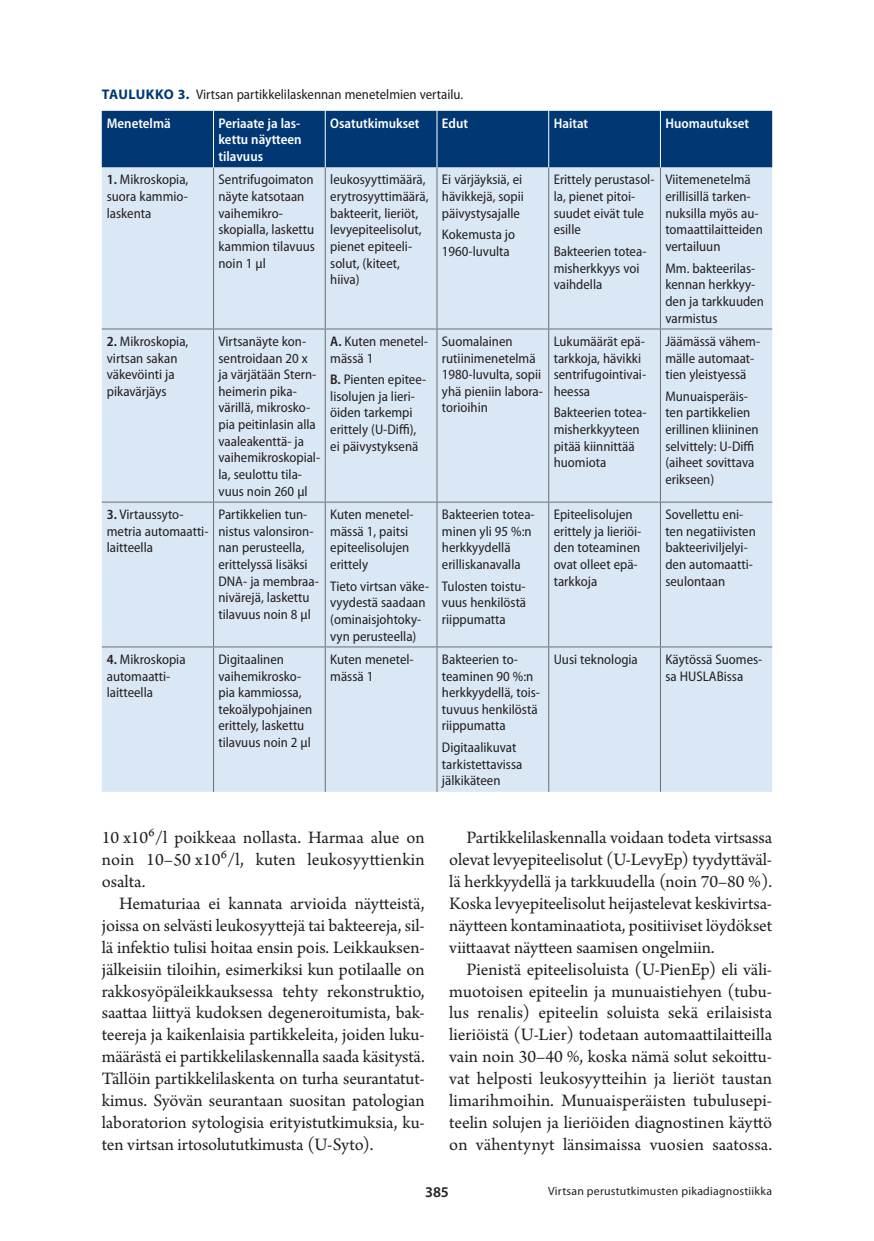
<style>
.page{position:relative;width:874px;height:1241px;background:#fff}
.page>*{position:absolute;margin:0;border:0;box-sizing:border-box;transform-origin:0 0}
.t1{font:18.38px/21.9px "Arno Pro";color:#231f20;text-align:justify}
.t2{font:600 14.88px "Myriad Pro";color:#231f20}
.t{font:semi-condensed 14px/16.6px "Myriad Pro";color:#231f20}
.t_pl{font:600 semi-condensed 14px/16.6px "Myriad Pro";color:#fff;text-align:justify}
.Ala{font:11.9px "Myriad Pro";letter-spacing:.02em;color:#231f20}
.s1{font-weight:700;font-stretch:normal;color:#013874}
.s2{font-weight:600}
</style>
<div class="page">
<div style="left:102px;top:111px;width:669px;height:56px;background:#013874"></div>
<div style="left:102px;top:167px;width:669px;height:624px;background:#dae7f5"></div>
<hr style="left:213px;top:111px;width:1px;height:56px;background:#fff">
<hr style="left:324px;top:111px;width:1px;height:56px;background:#fff">
<hr style="left:436px;top:111px;width:1px;height:56px;background:#fff">
<hr style="left:548px;top:111px;width:1px;height:56px;background:#fff">
<hr style="left:659px;top:111px;width:1px;height:56px;background:#fff">
<hr style="left:213px;top:167px;width:1px;height:161px;background:#6c6d70">
<hr style="left:324px;top:167px;width:1px;height:161px;background:#6c6d70">
<hr style="left:436px;top:167px;width:1px;height:161px;background:#6c6d70">
<hr style="left:548px;top:167px;width:1px;height:161px;background:#6c6d70">
<hr style="left:659px;top:167px;width:1px;height:161px;background:#6c6d70">
<hr style="left:102px;top:328px;width:111px;height:1px;background:#6c6d70">
<hr style="left:213px;top:328px;width:112px;height:1px;background:#6c6d70">
<hr style="left:213px;top:329px;width:1px;height:172px;background:#6c6d70">
<hr style="left:325px;top:328px;width:112px;height:1px;background:#6c6d70">
<hr style="left:324px;top:329px;width:1px;height:172px;background:#6c6d70">
<hr style="left:437px;top:328px;width:111px;height:1px;background:#6c6d70">
<hr style="left:436px;top:329px;width:1px;height:172px;background:#6c6d70">
<hr style="left:548px;top:328px;width:112px;height:1px;background:#6c6d70">
<hr style="left:548px;top:329px;width:1px;height:172px;background:#6c6d70">
<hr style="left:660px;top:328px;width:111px;height:1px;background:#6c6d70">
<hr style="left:659px;top:329px;width:1px;height:172px;background:#6c6d70">
<hr style="left:102px;top:501px;width:111px;height:1px;background:#6c6d70">
<hr style="left:213px;top:501px;width:112px;height:1px;background:#6c6d70">
<hr style="left:213px;top:502px;width:1px;height:144px;background:#6c6d70">
<hr style="left:325px;top:501px;width:112px;height:1px;background:#6c6d70">
<hr style="left:324px;top:502px;width:1px;height:144px;background:#6c6d70">
<hr style="left:437px;top:501px;width:111px;height:1px;background:#6c6d70">
<hr style="left:436px;top:502px;width:1px;height:144px;background:#6c6d70">
<hr style="left:548px;top:501px;width:112px;height:1px;background:#6c6d70">
<hr style="left:548px;top:502px;width:1px;height:144px;background:#6c6d70">
<hr style="left:660px;top:501px;width:111px;height:1px;background:#6c6d70">
<hr style="left:659px;top:502px;width:1px;height:144px;background:#6c6d70">
<hr style="left:102px;top:646px;width:111px;height:1px;background:#6c6d70">
<hr style="left:213px;top:646px;width:112px;height:1px;background:#6c6d70">
<hr style="left:213px;top:647px;width:1px;height:144px;background:#6c6d70">
<hr style="left:325px;top:646px;width:112px;height:1px;background:#6c6d70">
<hr style="left:324px;top:647px;width:1px;height:144px;background:#6c6d70">
<hr style="left:437px;top:646px;width:111px;height:1px;background:#6c6d70">
<hr style="left:436px;top:647px;width:1px;height:144px;background:#6c6d70">
<hr style="left:548px;top:646px;width:112px;height:1px;background:#6c6d70">
<hr style="left:548px;top:647px;width:1px;height:144px;background:#6c6d70">
<hr style="left:660px;top:646px;width:111px;height:1px;background:#6c6d70">
<hr style="left:659px;top:647px;width:1px;height:144px;background:#6c6d70">
<p class="t" style="left:102px;top:86px;width:363px"><span class="s1">TAULUKKO 3.</span> Virtsan partikkelilaskennan menetelmien vertailu.</p>
<p class="t_pl" style="left:107px;top:114px;width:65px">Menetelmä</p>
<p class="t_pl" style="left:218px;top:114px;width:85px">Periaate ja las&shy;kettu näytteen tilavuus</p>
<p class="t_pl" style="left:330px;top:114px;width:91px">Osatutkimukset</p>
<p class="t_pl" style="left:441px;top:114px;width:28px">Edut</p>
<p class="t_pl" style="left:553px;top:114px;width:36px">Haitat</p>
<p class="t_pl" style="left:665px;top:114px;width:85px">Huomautukset</p>
<p class="t" style="left:107px;top:171px;width:83px;text-align:justify"><span class="s2">1.</span> Mikroskopia, suora kammio&shy;laskenta</p>
<p class="t" style="left:218px;top:171px;width:98px">Sentrifugoimaton näyte katsotaan vaihemikro&shy;skopialla, laskettu kammion tilavuus noin 1 µl</p>
<p class="t" style="left:330px;top:171px;width:100px">leukosyyttimäärä, erytrosyyttimäärä, bakteerit, lieriöt, levyepiteelisolut, pienet epiteeli&shy;solut, (kiteet, hiiva)</p>
<p class="t" style="left:441px;top:171px;width:83px">Ei värjäyksiä, ei hävikkejä, sopii päivystysajalle</p>
<p class="t" style="left:553px;top:171px;width:102px">Erittely perustasol&shy;la, pienet pitoi&shy;suudet eivät tule esille</p>
<p class="t" style="left:553px;top:243px;width:94px">Bakteerien totea&shy;misherkkyys voi vaihdella</p>
<p class="t" style="left:665px;top:171px;width:99px">Viitemenetelmä erillisillä tarken&shy;nuksilla myös au&shy;tomaattilaitteiden vertailuun</p>
<p class="t" style="left:665px;top:259px;width:100px">Mm. bakteerilas&shy;kennan herkkyy&shy;den ja tarkkuuden varmistus</p>
<p class="t" style="left:441px;top:226px;width:75px">Kokemusta jo<br>1960-luvulta</p>
<p class="t" style="left:107px;top:333px;width:83px"><span class="s2">2.</span> Mikroskopia, virtsan sakan väkevöinti ja pikavärjäys</p>
<p class="t" style="left:218px;top:333px;width:102px">Virtsanäyte kon&shy;sentroidaan 20 x ja värjätään Stern&shy;heimerin pika&shy;värillä, mikrosko&shy;pia peitinlasin alla vaaleakenttä- ja vaihemikroskopial&shy;la, seulottu tila&shy;vuus noin 260 µl</p>
<p class="t" style="left:330px;top:333px;width:99px"><span class="s2">A.</span> Kuten menetel&shy;mässä 1</p>
<p class="t" style="left:330px;top:371px;width:98px"><span class="s2">B.</span> Pienten epitee&shy;lisolujen ja lieri&shy;öiden tarkempi erittely (U-Diffi), ei päivystyksenä</p>
<p class="t" style="left:107px;top:506px;width:102px"><span class="s2">3.</span> Virtaussyto&shy;metria automaatti&shy;laitteella</p>
<p class="t" style="left:218px;top:506px;width:102px">Partikkelien tun&shy;nistus valonsiron&shy;nan perusteella, erittelyssä lisäksi<br>DNA- ja membraa&shy;nivärejä, laskettu tilavuus noin 8 µl</p>
<p class="t" style="left:330px;top:506px;width:85px">Kuten menetel&shy;mässä 1, paitsi epiteelisolujen erittely</p>
<p class="t" style="left:330px;top:577px;width:100px">Tieto virtsan väke&shy;vyydestä saadaan (ominaisjohtoky&shy;vyn perusteella)</p>
<p class="t" style="left:441px;top:333px;width:102px">Suomalainen rutiinimenetelmä<br>1980-luvulta, sopii yhä pieniin labora&shy;torioihin</p>
<p class="t" style="left:553px;top:333px;width:94px">Lukumäärät epä&shy;tarkkoja, hävikki sentrifugointivai&shy;heessa</p>
<p class="t" style="left:553px;top:404px;width:94px">Bakteerien totea&shy;misherkkyyteen pitää kiinnittää huomiota</p>
<p class="t" style="left:665px;top:333px;width:96px">Jäämässä vähem&shy;mälle automaat&shy;tien yleistyessä</p>
<p class="t" style="left:665px;top:387px;width:95px">Munuaisperäis&shy;ten partikkelien erillinen kliininen selvittely: U-Diffi (aiheet sovittava erikseen)</p>
<p class="t" style="left:441px;top:506px;width:94px">Bakteerien totea&shy;minen yli 95 %:n herkkyydellä erilliskanavalla</p>
<p class="t" style="left:441px;top:577px;width:86px;text-align:justify">Tulosten toistu&shy;vuus henkilöstä riippumatta</p>
<p class="t" style="left:553px;top:506px;width:89px">Epiteelisolujen erittely ja lieriöi&shy;den toteaminen ovat olleet epä&shy;tarkkoja</p>
<p class="t" style="left:665px;top:506px;width:92px">Sovellettu eni&shy;ten negatiivisten bakteeriviljelyi&shy;den automaatti&shy;seulontaan</p>
<p class="t" style="left:107px;top:650px;width:80px"><span class="s2">4.</span> Mikroskopia automaatti&shy;laitteella</p>
<p class="t" style="left:218px;top:650px;width:95px">Digitaalinen vaihemikrosko&shy;pia kammiossa, tekoälypohjainen erittely, laskettu tilavuus noin 2 µl</p>
<p class="t" style="left:330px;top:650px;width:85px">Kuten menetel&shy;mässä 1</p>
<p class="t" style="left:441px;top:650px;width:100px">Bakteerien to&shy;teaminen 90 %:n herkkyydellä, tois&shy;tuvuus henkilöstä riippumatta</p>
<p class="t" style="left:441px;top:738px;width:82px">Digitaalikuvat tarkistettavissa jälkikäteen</p>
<p class="t" style="left:553px;top:650px;width:86px">Uusi teknologia</p>
<p class="t" style="left:665px;top:650px;width:98px">Käytössä Suomes&shy;sa HUSLABissa</p>
<p class="t1" style="left:102px;top:827px;width:324px">10 x106/l poikkeaa nollasta. Harmaa alue on noin 10–50 x106/l, kuten leukosyyttienkin osalta.</p>
<p class="t1" style="left:102px;top:893px;width:324px;text-indent:17px">Hematuriaa ei kannata arvioida näytteistä, joissa on selvästi leukosyyttejä tai bakteereja, sil&shy;lä infektio tulisi hoitaa ensin pois. Leikkauksen&shy;jälkeisiin tiloihin, esimerkiksi kun potilaalle on rakkosyöpäleikkauksessa tehty rekonstruktio, saattaa liittyä kudoksen degeneroitumista, bak&shy;teereja ja kaikenlaisia partikkeleita, joiden luku&shy;määrästä ei partikkelilaskennalla saada käsitystä.<br>Tällöin partikkelilaskenta on turha seurantatut&shy;kimus. Syövän seurantaan suositan patologian laboratorion sytologisia erityistutkimuksia, ku&shy;ten virtsan irtosolututkimusta (U-Syto).</p>
<p class="t1" style="left:449px;top:827px;width:324px;text-indent:17px">Partikkelilaskennalla voidaan todeta virtsassa olevat levyepiteelisolut (U-LevyEp) tyydyttäväl&shy;lä herkkyydellä ja tarkkuudella (noin 70–80 %).<br>Koska levyepiteelisolut heijastelevat keskivirtsa&shy;näytteen kontaminaatiota, positiiviset löydökset viittaavat näytteen saamisen ongelmiin.</p>
<p class="t1" style="left:449px;top:959px;width:324px;text-indent:17px">Pienistä epiteelisoluista (U-PienEp) eli väli&shy;muotoisen epiteelin ja munuaistiehyen (tubu&shy;lus renalis) epiteelin soluista sekä erilaisista lieriöistä (U-Lier) todetaan automaattilaitteilla vain noin 30–40 %, koska nämä solut sekoittu&shy;vat helposti leukosyytteihin ja lieriöt taustan limarihmoihin. Munuaisperäisten tubulusepi&shy;teelin solujen ja lieriöiden diagnostinen käyttö on vähentynyt länsimaissa vuosien saatossa.</p>
<p class="t2" style="left:425px;top:1182px;width:25px">385</p>
<p class="Ala" style="left:548px;top:1183px;width:225px">Virtsan perustutkimusten pikadiagnostiikka</p>
</div>
